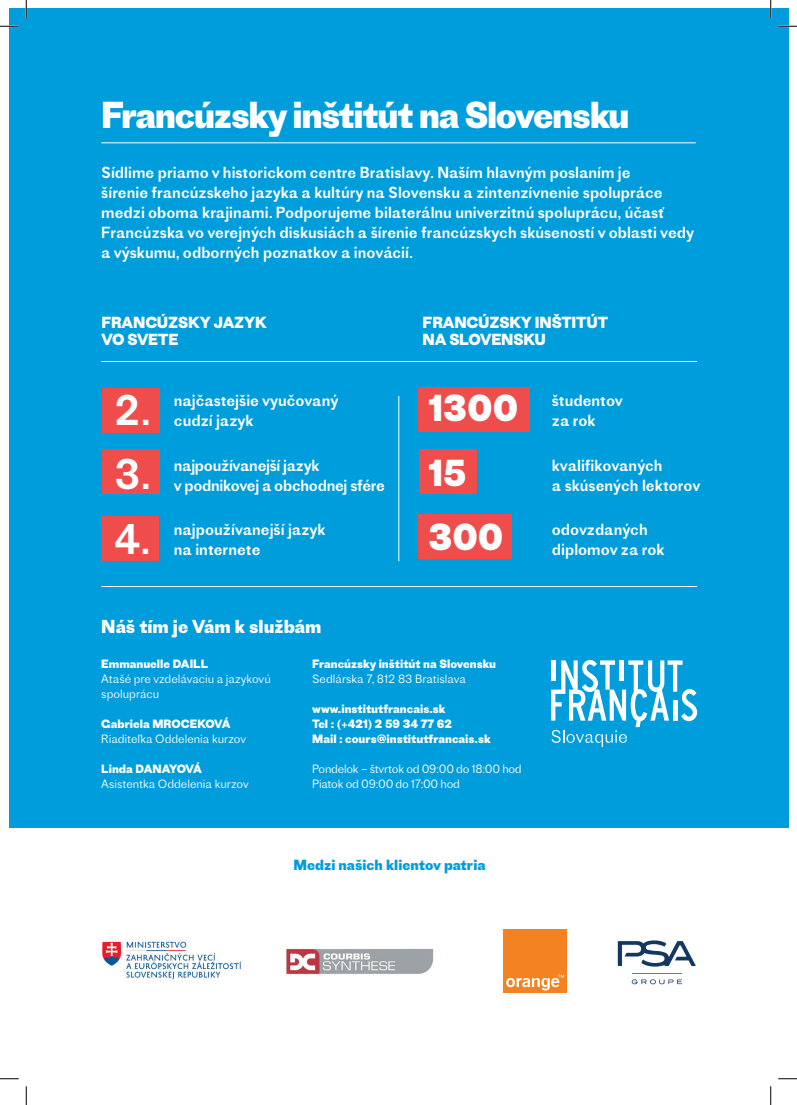
<style>
.page{position:relative;width:797px;height:1105px;background:#fff}
.page>*{position:absolute;margin:0;border:0;box-sizing:border-box;transform-origin:0 0}
.t1{font:40px/64.2px "Proto Grotesk";color:#fff;text-align:justify}
.t2{font:700 35px/64px "Proto Grotesk";letter-spacing:-.04em;color:#fff}
.t3{font:700 17.5px "Proto Grotesk";color:#fff}
.t4{font:15px/20px "Proto Grotesk";color:#fff}
.t5{font:700 15px/17.5px "Proto Grotesk";letter-spacing:-.01em;color:#fff}
.t6{font:15px/20px "Proto Grotesk";letter-spacing:-.02em;color:#fff}
.t7{font:700 13.75px "Proto Grotesk";color:#009ddc}
.t8{font:700 11.25px/15px "Proto Grotesk";color:#fff}
.t9{font:300 11.25px/15px "Proto Grotesk";color:#fff}
.t10{font:300 11.25px/15px "Proto Grotesk";letter-spacing:-.02em;color:#fff}
.s1{color:#009ddc}
.s2{font-style:inherit}
</style>
<div class="page">
<div style="left:9px;top:9px;width:779px;height:819px;background:#009ddc"></div>
<div style="left:419px;top:387px;width:111px;height:44px;background:#ef4d4b"></div>
<div style="left:102px;top:388px;width:58px;height:44px;background:#ef4d4b"></div>
<div style="left:102px;top:450px;width:57px;height:44px;background:#ef4d4b"></div>
<div style="left:101px;top:516px;width:58px;height:44px;background:#ef4d4b"></div>
<div style="left:419px;top:449px;width:57px;height:45px;background:#ef4d4b"></div>
<div style="left:418px;top:514px;width:94px;height:44px;background:#ef4d4b"></div>
<hr style="left:101px;top:143px;width:594px;height:1px;background:#fff">
<svg style="left:551px;top:660px;width:146px;height:87px"></svg>
<hr style="left:101px;top:586px;width:596px;height:1px;background:#fff">
<hr style="left:101px;top:361px;width:596px;height:1px;background:#fff">
<hr style="left:398px;top:396px;width:1px;height:165px;background:#fff">
<div style="left:502px;top:929px;width:64px;height:63px;background:#f58220"></div>
<svg style="left:506px;top:975px;width:58px;height:15px"></svg>
<svg style="left:617px;top:940px;width:78px;height:44px"></svg>
<img style="left:286px;top:948px;width:148px;height:27px">
<img style="left:102px;top:941px;width:140px;height:39px">
<svg style="left:0;top:25px;width:19px;height:2px"></svg>
<svg style="left:778px;top:25px;width:19px;height:2px"></svg>
<svg style="left:0;top:1078px;width:19px;height:1px"></svg>
<svg style="left:778px;top:1078px;width:19px;height:1px"></svg>
<svg style="left:25px;top:0;width:2px;height:19px"></svg>
<svg style="left:25px;top:1086px;width:2px;height:19px"></svg>
<svg style="left:770px;top:0;width:1px;height:19px"></svg>
<svg style="left:770px;top:1086px;width:1px;height:19px"></svg>
<h2 class="t2" style="left:101px;top:82px;width:551px">Francúzsky inštitút na Slovensku<span class="s1">q</span></h2>
<p class="t4" style="left:101px;top:162px;width:594px">Sídlime priamo v historickom centre Bratislavy. Naším hlavným poslaním je<br>šírenie francúzskeho jazyka a kultúry na Slovensku a zintenzívnenie spolupráce medzi oboma krajinami. Podporujeme bilaterálnu univerzitnú spoluprácu, účasť Francúzska vo verejných diskusiách a šírenie francúzskych skúseností v oblasti vedy a výskumu, odborných poznatkov a inovácií.</p>
<p class="t5" style="left:101px;top:313px;width:167px">FRANCÚZSKY JAZYK<br>VO SVETE</p>
<p class="t5" style="left:422px;top:313px;width:187px">FRANCÚZSKY INŠTITÚT<br>NA SLOVENSKU</p>
<h1 class="t1" style="left:114px;top:377px;width:39px">2.<br>3.<br>4.</h1>
<p class="t4" style="left:174px;top:391px;width:166px">najčastejšie vyučovaný cudzí jazyk</p>
<p class="t6" style="left:174px;top:455px;width:213px">najpoužívanejší jazyk<br>v podnikovej a obchodnej sfére</p>
<p class="t4" style="left:174px;top:519px;width:153px">najpoužívanejší jazyk na internete</p>
<p class="t3" style="left:101px;top:614px;width:222px"><span class="s2">N</span>áš tím je Vám k službám</p>
<h2 class="t2" style="left:428px;top:376px;width:91px">1300</h2>
<p class="t4" style="left:552px;top:391px;width:73px">študentov za rok</p>
<h2 class="t2" style="left:428px;top:440px;width:77px">15<br>300</h2>
<p class="t4" style="left:552px;top:455px;width:150px">kvalifikovaných<br>a skúsených lektorov</p>
<p class="t4" style="left:552px;top:519px;width:115px">odovzdaných diplomov za rok</p>
<p class="t8" style="left:101px;top:656px;width:108px">Emmanuelle DAILL</p>
<p class="t9" style="left:101px;top:671px;width:171px">Atašé pre vzdelávaciu a jazykovú spoluprácu</p>
<p class="t8" style="left:101px;top:716px;width:131px">Gabriela MROCEKOVÁ</p>
<p class="t9" style="left:101px;top:731px;width:146px">Riaditeľka Oddelenia kurzov</p>
<p class="t8" style="left:101px;top:761px;width:102px">Linda DANAYOVÁ</p>
<p class="t9" style="left:101px;top:776px;width:149px">Asistentka Oddelenia kurzov</p>
<p class="t8" style="left:312px;top:656px;width:185px">Francúzsky inštitút na Slovensku</p>
<p class="t9" style="left:312px;top:671px;width:155px">Sedlárska 7, 812 83 Bratislava</p>
<p class="t8" style="left:312px;top:701px;width:180px">www.institutfrancais.sk<br>Tel : (+421) 2 59 34 77 62<br>Mail : cours@institutfrancais.sk</p>
<p class="t10" style="left:312px;top:761px;width:211px">Pondelok – štvrtok od 09:00 do 18:00 hod<br>Piatok od 09:00 do 17:00 hod</p>
<p class="t7" style="left:293px;top:855px;width:193px">Medzi našich klientov patria</p>
</div>
